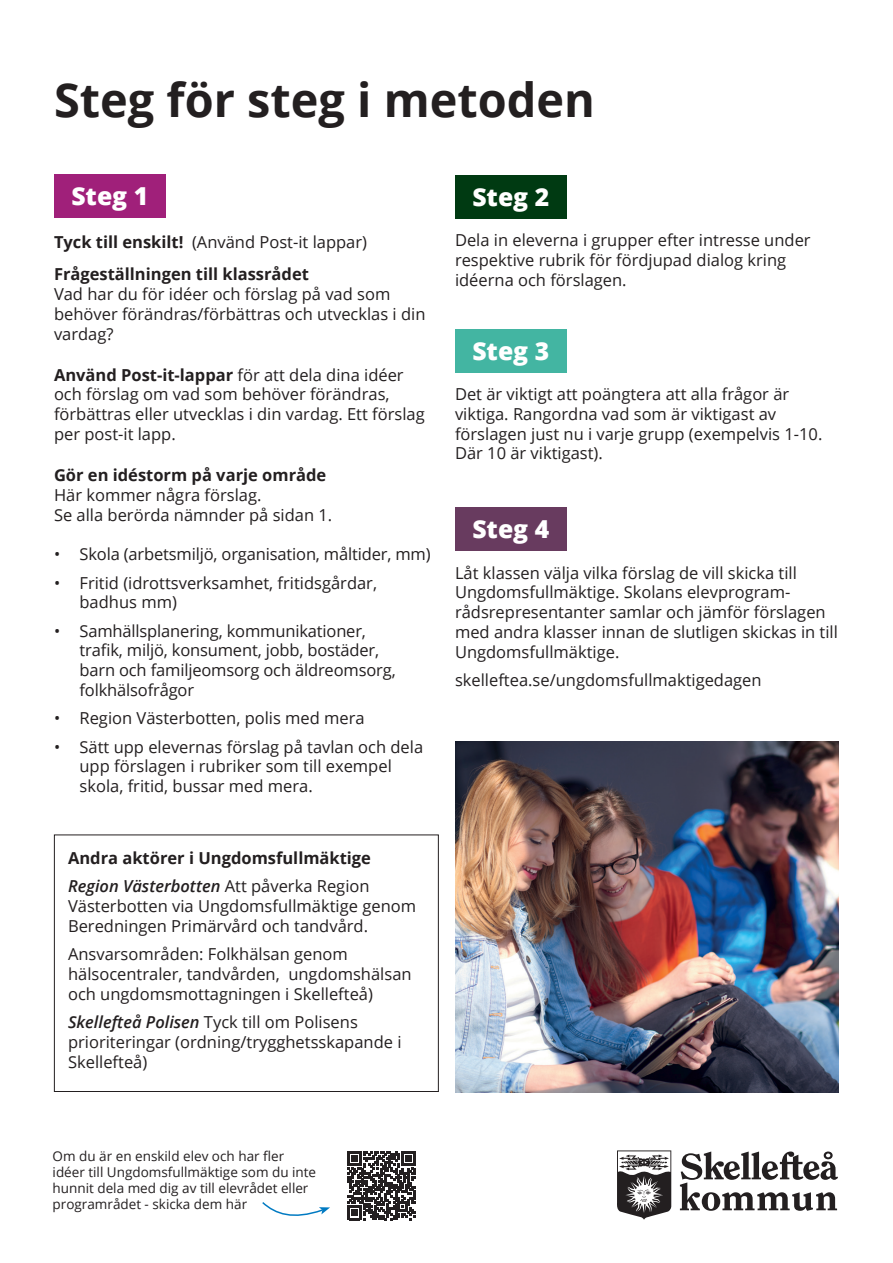
<style>
.page{position:relative;width:893px;height:1263px;background:#fff}
.page>*{position:absolute;margin:0;border:0;box-sizing:border-box;transform-origin:0 0}
.t1{font:700 46.95px "Open Sans";color:#231f20}
.t2{font:800 24.75px "Open Sans";color:#fff}
.t3{font:16.5px/19.8px "Open Sans";color:#231f20}
.t4{font:700 16.5px/32.5px "Open Sans";color:#231f20}
.t5{font:13.5px/16.2px "Open Sans";color:#231f20}
.s1{font-weight:400}
.s2{font-weight:700}
.s3{font-weight:600;font-style:italic}
</style>
<div class="page">
<div style="left:54px;top:174px;width:112px;height:44px;background:#a0207a"></div>
<div style="left:455px;top:175px;width:112px;height:44px;background:#003a12"></div>
<div style="left:455px;top:329px;width:112px;height:43px;background:#43b5a2"></div>
<div style="left:455px;top:507px;width:112px;height:44px;background:#683b5f"></div>
<img style="left:455px;top:741px;width:384px;height:351px">
<div style="left:54px;top:834px;width:385px;height:258px;border:1px solid #231f20"></div>
<svg style="left:617px;top:1150px;width:54px;height:70px"></svg>
<svg style="left:680px;top:1151px;width:158px;height:60px"></svg>
<svg style="left:347px;top:1151px;width:69px;height:69px"></svg>
<svg style="left:262px;top:1202px;width:68px;height:14px"></svg>
<h1 class="t1" style="left:54px;top:66px;width:543px">Steg för steg i metoden</h1>
<h2 class="t2" style="left:71px;top:177px;width:78px">Steg 1</h2>
<p class="t4" style="left:54px;top:225px;width:315px">Tyck till enskilt! <span class="s1">(Använd Post-it lappar)<br></span>Frågeställningen till klassrådet</p>
<p class="t3" style="left:54px;top:284px;width:373px">Vad har du för idéer och förslag på vad som behöver förändras/förbättras och utvecklas i din vardag?</p>
<p class="t3" style="left:54px;top:364px;width:372px"><span class="s2">Använd Post-it-lappar</span> för att dela dina idéer och förslag om vad som behöver förändras, förbättras eller utvecklas i din vardag. Ett förslag per post-it lapp.</p>
<p class="t4" style="left:54px;top:458px;width:274px">Gör en idéstorm på varje område</p>
<p class="t3" style="left:54px;top:484px;width:280px">Här kommer några förslag.<br>Se alla berörda nämnder på sidan 1.</p>
<p class="t3" style="left:54px;top:544px;width:378px">• Skola (arbetsmiljö, organisation, måltider, mm)</p>
<p class="t3" style="left:80px;top:572px;width:299px;text-indent:-26px">• Fritid (idrottsverksamhet, fritidsgårdar, badhus mm)</p>
<p class="t3" style="left:80px;top:620px;width:318px;text-indent:-26px">• Samhällsplanering, kommunikationer, trafik, miljö, konsument, jobb, bostäder, barn och familjeomsorg och äldreomsorg, folkhälsofrågor</p>
<p class="t3" style="left:54px;top:708px;width:312px">• Region Västerbotten, polis med mera</p>
<p class="t3" style="left:80px;top:736px;width:345px;text-indent:-26px">• Sätt upp elevernas förslag på tavlan och dela upp förslagen i rubriker som till exempel skola, fritid, bussar med mera.</p>
<p class="t4" style="left:68px;top:843px;width:304px;line-height:28.3px">Andra aktörer i Ungdomsfullmäktige<br><span class="s3">Region Västerbotten</span> <span class="s1">Att påverka Region</span></p>
<p class="t3" style="left:68px;top:896px;width:350px">Västerbotten via Ungdomsfullmäktige genom<br>Beredningen Primärvård och tandvård.</p>
<p class="t3" style="left:68px;top:944px;width:345px">Ansvarsområden: Folkhälsan genom hälsocentraler, tandvården, ungdomshälsan och ungdomsmottagningen i Skellefteå)</p>
<p class="t3" style="left:68px;top:1012px;width:335px"><span class="s3">Skellefteå Polisen</span> Tyck till om Polisens prioriteringar (ordning/trygghetsskapande i<br>Skellefteå)</p>
<h2 class="t2" style="left:472px;top:178px;width:78px">Steg 2</h2>
<p class="t3" style="left:455px;top:230px;width:357px">Dela in eleverna i grupper efter intresse under respektive rubrik för fördjupad dialog kring idéerna och förslagen.</p>
<h2 class="t2" style="left:472px;top:332px;width:78px">Steg 3</h2>
<p class="t3" style="left:455px;top:384px;width:369px">Det är viktigt att poängtera att alla frågor är viktiga. Rangordna vad som är viktigast av förslagen just nu i varje grupp (exempelvis 1-10.<br>Där 10 är viktigast).</p>
<h2 class="t2" style="left:472px;top:510px;width:78px">Steg 4</h2>
<p class="t3" style="left:455px;top:562px;width:384px">Låt klassen välja vilka förslag de vill skicka till Ungdomsfullmäktige. Skolans elevprogram&shy;rådsrepresentanter samlar och jämför förslagen med andra klasser innan de slutligen skickas in till Ungdomsfullmäktige.</p>
<p class="t3" style="left:455px;top:670px;width:308px">skelleftea.se/ungdomsfullmaktigedagen</p>
<p class="t5" style="left:53px;top:1147px;width:265px">Om du är en enskild elev och har fler idéer till Ungdomsfullmäktige som du inte hunnit dela med dig av till elevrådet eller programrådet - skicka dem här</p>
</div>
